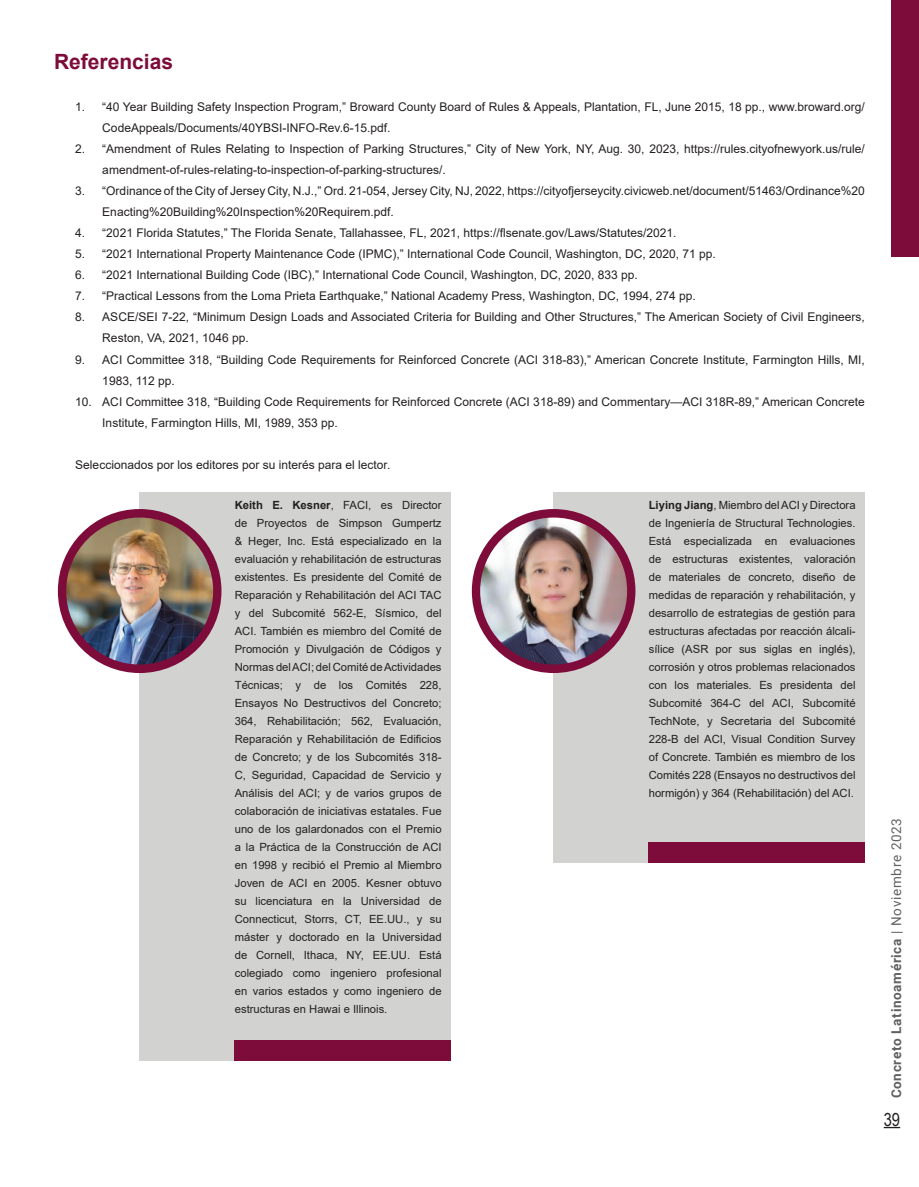
<style>
.page{position:relative;width:919px;height:1187px;background:#fff}
.page>*{position:absolute;margin:0;border:0;box-sizing:border-box;transform-origin:0 0}
.t1{font:700 21px "Arial";color:#7d0c3a}
.t2{font:18px "Arial Narrow";color:#231f20}
.t3{font:700 13.5px "Roboto";letter-spacing:.05em;color:#616164}
.t4{font:12px/21px "Arial";color:#231f20}
.t5{font:11.25px/18px "Arial";color:#231f20;text-align:justify}
.s1{font-weight:700}
.s2{font-weight:400}
</style>
<div class="page">
<svg style="left:883px;top:1126px;width:17px;height:2px"></svg>
<div style="left:891px;top:0;width:27px;height:256px;background:#7d0c3a"></div>
<div style="left:140px;top:492px;width:311px;height:568px;background:#d2d3d0"></div>
<div style="left:58px;top:509px;width:163px;height:164px;background:#7d0c3a;border-radius:50%"></div>
<img style="left:66px;top:517px;width:147px;height:147px;border-radius:73px">
<div style="left:234px;top:1040px;width:217px;height:20px;background:#7d0c3a"></div>
<div style="left:553px;top:492px;width:311px;height:370px;background:#d2d3d0"></div>
<div style="left:472px;top:509px;width:163px;height:164px;background:#7d0c3a;border-radius:50%"></div>
<img style="left:480px;top:517px;width:147px;height:147px;border-radius:73px">
<div style="left:648px;top:842px;width:216px;height:20px;background:#7d0c3a"></div>
<h1 class="t1" style="left:54px;top:47px;width:121px">Referencias</h1>
<p class="t4" style="left:102px;top:96px;width:764px;text-indent:-27px">1. “40 Year Building Safety Inspection Program,” Broward County Board of Rules &amp; Appeals, Plantation, FL, June 2015, 18 pp., www.broward.org/<br>CodeAppeals/Documents/40YBSI-INFO-Rev.6-15.pdf.</p>
<p class="t4" style="left:102px;top:138px;width:764px;text-indent:-27px">2. “Amendment of Rules Relating to Inspection of Parking Structures,” City of New York, NY, Aug. 30, 2023, https://rules.cityofnewyork.us/rule/ amendment-of-rules-relating-to-inspection-of-parking-structures/.</p>
<p class="t4" style="left:102px;top:180px;width:764px;text-indent:-27px">3. “Ordinance of the City of Jersey City, N.J.,” Ord. 21-054, Jersey City, NJ, 2022, https://cityofjerseycity.civicweb.net/document/51463/Ordinance%20<br>Enacting%20Building%20Inspection%20Requirem.pdf.</p>
<p class="t4" style="left:75px;top:222px;width:602px">4. “2021 Florida Statutes,” The Florida Senate, Tallahassee, FL, 2021, https://flsenate.gov/Laws/Statutes/2021.</p>
<p class="t4" style="left:75px;top:243px;width:642px">5. “2021 International Property Maintenance Code (IPMC),” International Code Council, Washington, DC, 2020, 71 pp.</p>
<p class="t4" style="left:75px;top:264px;width:564px">6. “2021 International Building Code (IBC),” International Code Council, Washington, DC, 2020, 833 pp.</p>
<p class="t4" style="left:75px;top:285px;width:622px">7. “Practical Lessons from the Loma Prieta Earthquake,” National Academy Press, Washington, DC, 1994, 274 pp.</p>
<p class="t4" style="left:102px;top:306px;width:764px;text-indent:-27px">8. ASCE/SEI 7-22, “Minimum Design Loads and Associated Criteria for Building and Other Structures,” The American Society of Civil Engineers,<br>Reston, VA, 2021, 1046 pp.</p>
<p class="t4" style="left:102px;top:348px;width:764px;text-indent:-27px">9. ACI Committee 318, “Building Code Requirements for Reinforced Concrete (ACI 318-83),” American Concrete Institute, Farmington Hills, MI,<br>1983, 112 pp.</p>
<p class="t4" style="left:102px;top:390px;width:764px;text-indent:-27px">10. ACI Committee 318, “Building Code Requirements for Reinforced Concrete (ACI 318-89) and Commentary—ACI 318R-89,” American Concrete<br>Institute, Farmington Hills, MI, 1989, 353 pp.</p>
<p class="t4" style="left:75px;top:453px;width:316px">Seleccionados por los editores por su interés para el lector.</p>
<p class="t5" style="left:235px;top:495px;width:208px"><span class="s1">Keith E. Kesner</span>, FACI, es Director de Proyectos de Simpson Gumpertz &amp; Heger, Inc. Está especializado en la evaluación y rehabilitación de estructuras existentes. Es presidente del Comité de Reparación y Rehabilitación del ACI TAC y del Subcomité 562-E, Sísmico, del ACI. También es miembro del Comité de Promoción y Divulgación de Códigos y Normas del ACI; del Comité de Actividades Técnicas; y de los Comités 228, Ensayos No Destructivos del Concreto; 364, Rehabilitación; 562, Evaluación, Reparación y Rehabilitación de Edificios de Concreto; y de los Subcomités 318- C, Seguridad, Capacidad de Servicio y Análisis del ACI; y de varios grupos de colaboración de iniciativas estatales. Fue uno de los galardonados con el Premio a la Práctica de la Construcción de ACI en 1998 y recibió el Premio al Miembro Joven de ACI en 2005. Kesner obtuvo su licenciatura en la Universidad de Connecticut, Storrs, CT, EE.UU., y su máster y doctorado en la Universidad de Cornell, Ithaca, NY, EE.UU. Está colegiado como ingeniero profesional en varios estados y como ingeniero de estructuras en Hawai e Illinois.</p>
<p class="t5" style="left:648px;top:495px;width:208px"><span class="s1">Liying Jiang</span>, Miembro del ACI y Directora de Ingeniería de Structural Technologies.<br>Está especializada en evaluaciones de estructuras existentes, valoración de materiales de concreto, diseño de medidas de reparación y rehabilitación, y desarrollo de estrategias de gestión para estructuras afectadas por reacción álcali&shy;sílice (ASR por sus siglas en inglés), corrosión y otros problemas relacionados con los materiales. Es presidenta del Subcomité 364-C del ACI, Subcomité TechNote, y Secretaria del Subcomité 228-B del ACI, Visual Condition Survey of Concrete. También es miembro de los Comités 228 (Ensayos no destructivos del hormigón) y 364 (Rehabilitación) del ACI.</p>
<p class="t3" style="left:886px;top:1098px;width:282px;rotate:-90deg">Concreto Latinoamérica <span class="s2">| Noviembre 2023</span></p>
<h2 class="t2" style="left:883px;top:1105px;width:18px">39</h2>
</div>
